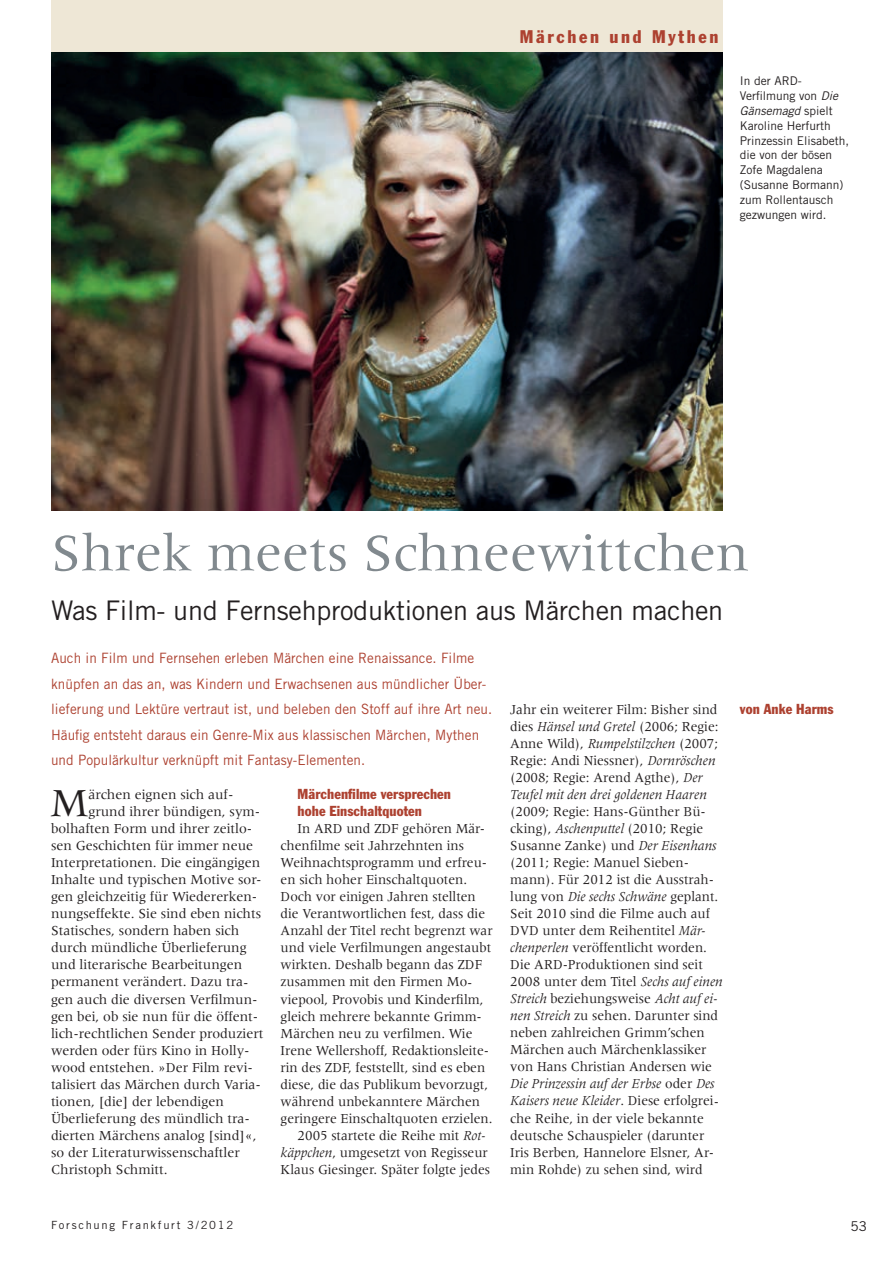
<style>
.page{position:relative;width:893px;height:1263px;background:#fff}
.page>*{position:absolute;margin:0;border:0;box-sizing:border-box;transform-origin:0 0}
.t1{font:54px "Meridien";color:#81898e}
.t2{font:41.1px "Meridien";color:#231f20}
.t3{font:27px "Trade Gothic";letter-spacing:-.01em;color:#231f20}
.t4{font:condensed 18px "Franklin Gothic";letter-spacing:.15em;color:#ad4130}
.t5{font:14.25px/17px "Meridien";color:#231f20;scale:.95 1}
.t6{font:14.25px "Meridien";color:#231f20}
.t7{font:14.25px/25.5px "Trade Gothic";letter-spacing:.005em;color:#ad4130;scale:.95 1}
.t8{font:condensed 14.25px/17px "Franklin Gothic";letter-spacing:.005em;color:#ad4130}
.t9{font:13.5px "Trade Gothic";color:#231f20}
.t10{font:12px/14.9px "Trade Gothic";color:#231f20}
.t11{font:11.25px "Trade Gothic";letter-spacing:.15em;color:#231f20}
.s1{font-style:italic}
</style>
<div class="page">
<img style="left:51px;top:51px;width:672px;height:459px">
<div style="left:51px;top:0;width:672px;height:51px;background:#eee7d6"></div>
<p class="t4" style="left:520px;top:26px;width:200px">Märchen und Mythen</p>
<p class="t10" style="left:740px;top:73px;width:111px">In der ARD-<br>Verfilmung von <span class="s1">Die<br>Gänsemagd</span> spielt<br>Karoline Herfurth<br>Prinzessin Elisabeth, die von der bösen<br>Zofe Magdalena (Susanne Bormann) zum Rollentausch gezwungen wird.</p>
<h1 class="t1" style="left:51px;top:523px;width:699px">Shrek meets Schneewittchen</h1>
<h3 class="t3" style="left:51px;top:594px;width:674px">Was Film- und Fernsehproduktionen aus Märchen machen</h3>
<p class="t7" style="left:51px;top:645px;width:466px">Auch in Film und Fernsehen erleben Märchen eine Renaissance. Filme knüpfen an das an, was Kindern und Erwachsenen aus mündlicher Über&shy;lieferung und Lektüre vertraut ist, und beleben den Stoff auf ihre Art neu.<br>Häufig entsteht daraus ein Genre-Mix aus klassischen Märchen, Mythen und Populärkultur verknüpft mit Fantasy-Elementen.</p>
<h2 class="t2" style="left:51px;top:781px;width:39px">M</h2>
<p class="t6" style="left:88px;top:787px;width:146px">ärchen eignen sich auf-</p>
<p class="t6" style="left:88px;top:804px;width:173px">grund ihrer bündigen, sym-</p>
<p class="t6" style="left:51px;top:821px;width:203px">bolhaften Form und ihrer zeitlo-</p>
<p class="t6" style="left:51px;top:838px;width:204px">sen Geschichten für immer neue</p>
<p class="t6" style="left:51px;top:855px;width:211px">Interpretationen. Die eingängigen</p>
<p class="t6" style="left:51px;top:872px;width:212px">Inhalte und typischen Motive sor-</p>
<p class="t6" style="left:51px;top:889px;width:208px">gen gleichzeitig für Wiedererken-</p>
<p class="t6" style="left:51px;top:906px;width:212px">nungseffekte. Sie sind eben nichts</p>
<p class="t6" style="left:51px;top:923px;width:190px">Statisches, sondern haben sich</p>
<p class="t6" style="left:51px;top:940px;width:197px">durch mündliche Überlieferung</p>
<p class="t6" style="left:51px;top:957px;width:193px">und literarische Bearbeitungen</p>
<p class="t6" style="left:51px;top:974px;width:199px">permanent verändert. Dazu tra-</p>
<p class="t6" style="left:51px;top:991px;width:208px">gen auch die diversen Verfilmun-</p>
<p class="t6" style="left:51px;top:1008px;width:209px">gen bei, ob sie nun für die öffent-</p>
<p class="t6" style="left:51px;top:1025px;width:214px">lich-rechtlichen Sender produziert</p>
<p class="t6" style="left:51px;top:1042px;width:200px">werden oder fürs Kino in Holly-</p>
<p class="t6" style="left:51px;top:1059px;width:203px">wood entstehen. »Der Film revi-</p>
<p class="t6" style="left:51px;top:1076px;width:211px">talisiert das Märchen durch Varia-</p>
<p class="t6" style="left:51px;top:1093px;width:174px">tionen, [die] der lebendigen</p>
<p class="t6" style="left:51px;top:1110px;width:200px">Überlieferung des mündlich tra-</p>
<p class="t6" style="left:51px;top:1127px;width:207px">dierten Märchens analog [sind]«,</p>
<p class="t6" style="left:51px;top:1144px;width:190px">so der Literaturwissenschaftler</p>
<p class="t6" style="left:51px;top:1161px;width:118px">Christoph Schmitt.</p>
<p class="t8" style="left:298px;top:786px;width:155px">Märchenfilme versprechen hohe Einschaltquoten</p>
<p class="t5" style="left:298px;top:820px;width:199px">In ARD und ZDF gehören Mär-</p>
<p class="t5" style="left:281px;top:837px;width:195px">chenfilme seit Jahrzehnten ins</p>
<p class="t5" style="left:281px;top:854px;width:219px">Weihnachtsprogramm und erfreu-</p>
<p class="t5" style="left:281px;top:871px;width:198px">en sich hoher Einschaltquoten.</p>
<p class="t5" style="left:281px;top:888px;width:207px">Doch vor einigen Jahren stellten</p>
<p class="t5" style="left:281px;top:905px;width:217px">die Verantwortlichen fest, dass die</p>
<p class="t5" style="left:281px;top:922px;width:225px">Anzahl der Titel recht begrenzt war</p>
<p class="t5" style="left:281px;top:939px;width:223px">und viele Verfilmungen angestaubt</p>
<p class="t5" style="left:281px;top:956px;width:214px">wirkten. Deshalb begann das ZDF</p>
<p class="t5" style="left:281px;top:973px;width:203px">zusammen mit den Firmen Mo-</p>
<p class="t5" style="left:281px;top:990px;width:215px">viepool, Provobis und Kinderfilm,</p>
<p class="t5" style="left:281px;top:1007px;width:213px">gleich mehrere bekannte Grimm-</p>
<p class="t5" style="left:281px;top:1024px;width:203px">Märchen neu zu verfilmen. Wie</p>
<p class="t5" style="left:281px;top:1041px;width:221px">Irene Wellershoff, Redaktionsleite-</p>
<p class="t5" style="left:281px;top:1058px;width:217px">rin des ZDF, feststellt, sind es eben</p>
<p class="t5" style="left:281px;top:1075px;width:220px">diese, die das Publikum bevorzugt,</p>
<p class="t5" style="left:281px;top:1092px;width:212px">während unbekanntere Märchen</p>
<p class="t5" style="left:281px;top:1109px;width:225px">geringere Einschaltquoten erzielen.</p>
<p class="t5" style="left:298px;top:1126px;width:199px">2005 startete die Reihe mit <span class="s1">Rot-</span></p>
<p class="t5" style="left:281px;top:1143px;width:220px"><span class="s1">käppchen</span>, umgesetzt von Regisseur</p>
<p class="t5" style="left:281px;top:1160px;width:222px">Klaus Giesinger. Später folgte jedes</p>
<p class="t5" style="left:510px;top:701px;width:221px">Jahr ein weiterer Film: Bisher sind dies <span class="s1">Hänsel und Gretel</span> (2006; Regie:<br>Anne Wild), <span class="s1">Rumpelstilzchen</span> (2007; Regie: Andi Niessner), <span class="s1">Dornröschen </span>(2008; Regie: Arend Agthe), <span class="s1">Der Teufel mit den drei goldenen Haaren</span></p>
<p class="t5" style="left:510px;top:803px;width:225px">(2009; Regie: Hans-Günther Bü&shy;cking), <span class="s1">Aschenputtel</span> (2010; Regie Susanne Zanke) und <span class="s1">Der Eisenhans </span>(2011; Regie: Manuel Sieben&shy;mann). Für 2012 ist die Ausstrah&shy;lung von <span class="s1">Die sechs Schwäne</span> geplant.<br>Seit 2010 sind die Filme auch auf DVD unter dem Reihentitel <span class="s1">Mär&shy;chenperlen</span> veröffentlicht worden.<br>Die ARD-Produktionen sind seit 2008 unter dem Titel <span class="s1">Sechs auf einen Streich</span> beziehungsweise <span class="s1">Acht auf ei&shy;nen Streich</span> zu sehen. Darunter sind neben zahlreichen Grimm’schen Märchen auch Märchenklassiker von Hans Christian Andersen wie <span class="s1">Die Prinzessin auf der Erbse</span> oder <span class="s1">Des Kaisers neue Kleider</span>. Diese erfolgrei&shy;che Reihe, in der viele bekannte deutsche Schauspieler (darunter Iris Berben, Hannelore Elsner, Ar&shy;min Rohde) zu sehen sind, wird</p>
<p class="t8" style="left:740px;top:701px;width:95px">von Anke Harms</p>
<p class="t11" style="left:51px;top:1218px;width:184px">Forschung Frankfurt 3/2012</p>
<p class="t9" style="left:850px;top:1217px;width:18px">53</p>
</div>
